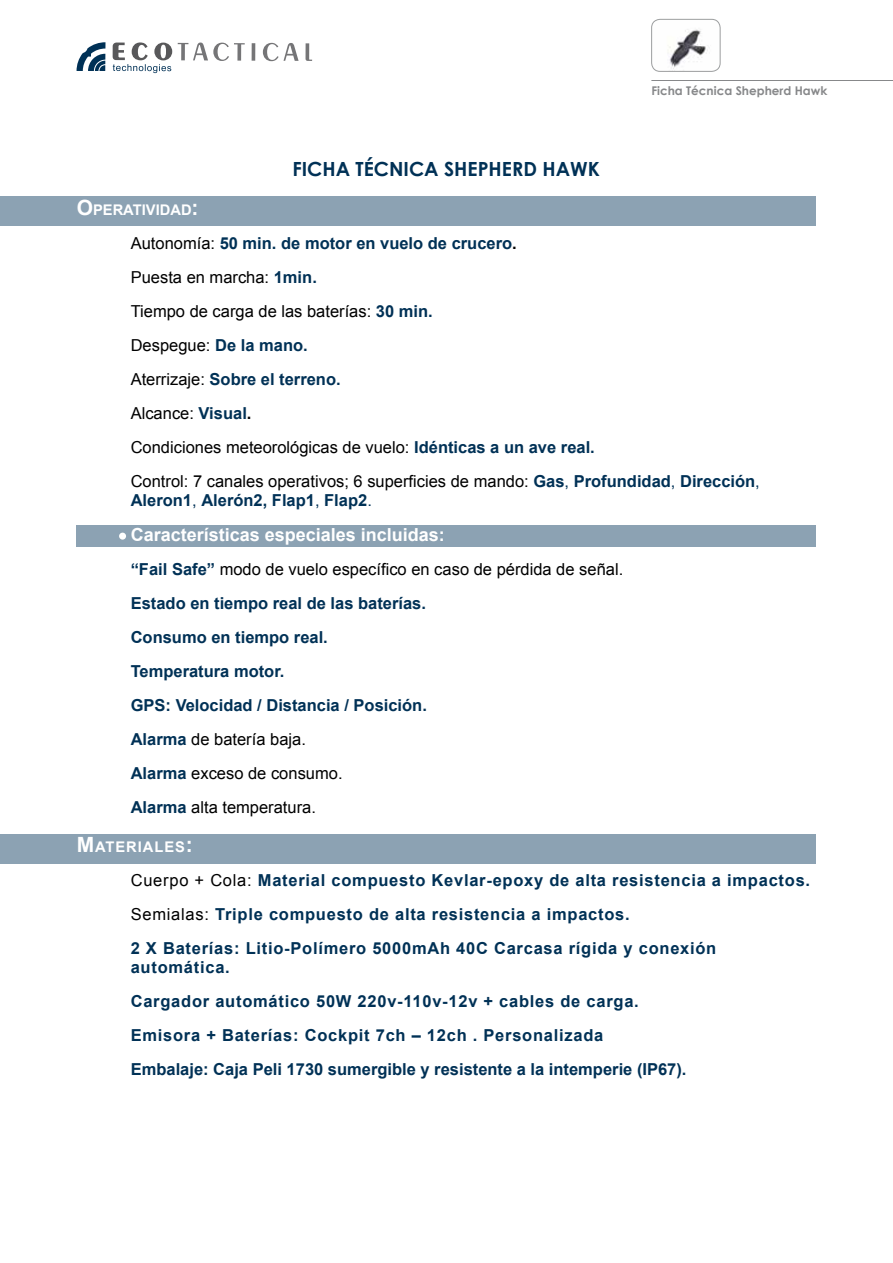
<style>
.page{position:relative;width:893px;height:1263px;background:#fff}
.page>*{position:absolute;margin:0;border:0;box-sizing:border-box;transform-origin:0 0}
.t1{font:700 19.5px "Century Gothic";color:#003156}
.t2{font:700 18px "Arial";color:#fff}
.t3{font:700 16.5px/33.9px "Arial";letter-spacing:.045em;color:#003156}
.t4{font:16.5px/33.9px "Arial";color:#000}
.t5{font:700 16.5px/33.9px "Arial";color:#003156}
.t6{font:700 14.7px "Arial";color:#fff}
.t7{font:700 14.7px "Arial";letter-spacing:.065em;color:#fff}
.t8{font:700 12px "Century Gothic";color:#87888a}
.s1{font-size:21px}
.s2{font-weight:700;color:#003156}
.s3{font-weight:700}
.s4{color:#003156}
.s5{font-weight:400}
.s6{font-weight:400;color:#000}
</style>
<div class="page">
<svg style="left:178px;top:43px;width:67px;height:18px"></svg>
<hr style="left:252px;top:43px;width:3px;height:18px;background:#757577">
<svg style="left:263px;top:43px;width:36px;height:18px"></svg>
<svg style="left:306px;top:43px;width:6px;height:18px"></svg>
<svg style="left:113px;top:42px;width:59px;height:31px"></svg>
<svg style="left:77px;top:42px;width:28px;height:29px"></svg>
<hr style="left:651px;top:80px;width:242px;height:1px;background:#87888a">
<img style="left:652px;top:19px;width:68px;height:52px">
<div style="left:651px;top:19px;width:69px;height:53px;border:1px solid #9c9e9f;border-radius:9px"></div>
<div style="left:0;top:834px;width:816px;height:30px;background:#8ca2b3"></div>
<div style="left:0;top:196px;width:816px;height:29px;background:#8ca2b3"></div>
<div style="left:77px;top:525px;width:739px;height:22px;background:#8ca2b3"></div>
<div style="left:119px;top:533px;width:7px;height:7px;background:#fff;border-radius:50%"></div>
<p class="t1" style="left:292px;top:154px;width:309px">FICHA TÉCNICA SHEPHERD HAWK</p>
<p class="t8" style="left:651px;top:82px;width:177px">Ficha Técnica Shepherd Hawk</p>
<p class="t6" style="left:77px;top:200px;width:123px"><span class="s1">O</span>PERATIVIDAD<span class="s1">:</span></p>
<p class="t4" style="left:131px;top:226px;width:631px">Autonomía: <span class="s2">50 min. de motor en vuelo de crucero</span><span class="s3">.<br></span>Puesta en marcha: <span class="s2">1min.<br></span>Tiempo de carga de las baterías: <span class="s2">30 min.<br></span>Despegue: <span class="s2">De la mano.<br></span>Aterrizaje: <span class="s2">Sobre el terreno.<br></span>Alcance: <span class="s2">Visual</span><span class="s3">.<br></span>Condiciones meteorológicas de vuelo: <span class="s2">Idénticas a un ave real.<br></span>Control: 7 canales operativos; 6 superficies de mando: <span class="s2">Gas</span><span class="s4">,</span> <span class="s2">Profundidad</span><span class="s4">,</span> <span class="s2">Dirección</span><span class="s4">,</span></p>
<p class="t5" style="left:131px;top:483px;width:243px">Aleron1<span class="s5">,</span> Alerón2, Flap1<span class="s5">,</span> Flap2<span class="s5">.</span></p>
<p class="t2" style="left:131px;top:523px;width:316px">Características especiales incluidas:</p>
<p class="t5" style="left:131px;top:553px;width:494px">“Fail Safe” <span class="s6">modo de vuelo específico en caso de pérdida de señal.<br></span>Estado en tiempo real de las baterías.<br>Consumo en tiempo real.<br>Temperatura motor.<br>GPS: Velocidad / Distancia / Posición.<br>Alarma <span class="s6">de batería baja.<br></span>Alarma <span class="s6">exceso de consumo.<br></span>Alarma <span class="s6">alta temperatura.</span></p>
<p class="t7" style="left:77px;top:837px;width:118px"><span class="s1">M</span>ATERIALES<span class="s1">:</span></p>
<p class="t3" style="left:131px;top:864px;width:681px"><span class="s6">Cuerpo + Cola:</span> Material compuesto Kevlar-epoxy de alta resistencia a impactos.<br><span class="s6">Semialas:</span> Triple compuesto de alta resistencia a impactos.<br>2 X Baterías: Litio-Polímero 5000mAh 40C Carcasa rígida y conexión</p>
<p class="t3" style="left:131px;top:951px;width:557px">automática.<br>Cargador automático 50W 220v-110v-12v + cables de carga.<br>Emisora + Baterías: Cockpit 7ch – 12ch . Personalizada<br>Embalaje: Caja Peli 1730 sumergible y resistente a la intemperie (IP67).</p>
</div>
